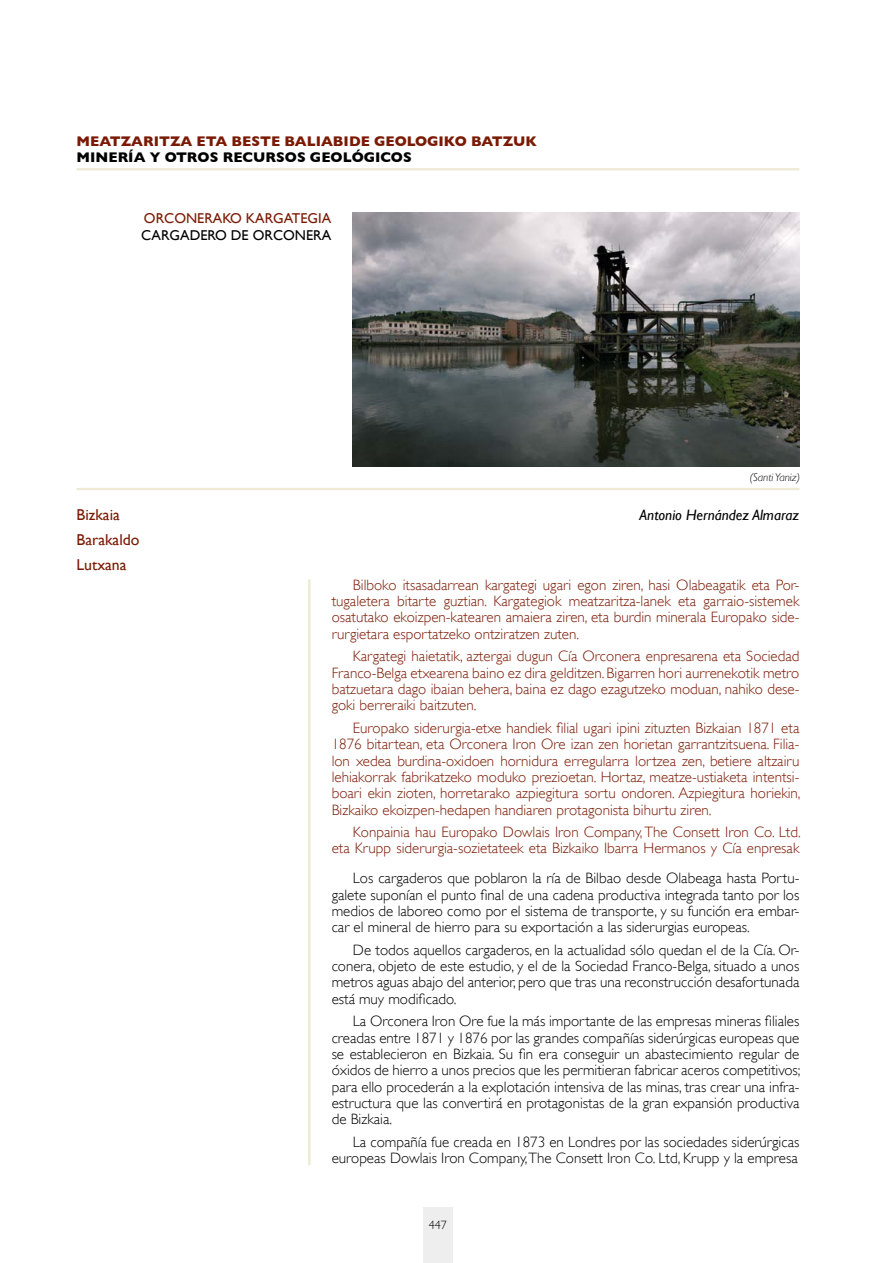
<style>
.page{position:relative;width:893px;height:1263px;background:#fff}
.page>*{position:absolute;margin:0;border:0;box-sizing:border-box;transform-origin:0 0}
.t1{font:15.75px "Gill Sans";color:#7b1a04}
.Texto_independiente{font:300 15px/16.4px "Gill Sans";color:#000;text-align:justify}
.Texto_independiente-2{font:300 15px/16.4px "Gill Sans";color:#7b1a04;text-align:justify}
.t2{font:italic 15px "Gill Sans";color:#000}
.t3{font:700 14.25px "Gill Sans";color:#7b1a04}
.t4{font:700 14.25px "Gill Sans";color:#000}
.t5{font:14.25px "Gill Sans";color:#7b1a04}
.t6{font:14.25px "Gill Sans";color:#000}
.t7{font:300 12px "Gill Sans";color:#000}
.t8{font:italic 300 11.25px "Gill Sans";color:#000}
</style>
<div class="page">
<div style="left:423px;top:1207px;width:30px;height:56px;background:#eee"></div>
<hr style="left:77px;top:488px;width:722px;height:2px;background:#ede9d3">
<img style="left:352px;top:213px;width:447px;height:254px">
<hr style="left:308px;top:579px;width:2px;height:586px;background:#ede9d3">
<hr style="left:77px;top:168px;width:722px;height:2px;background:#ede9d3">
<p class="t3" style="left:77px;top:133px;width:462px">MEATZARITZA ETA BESTE BALIABIDE GEOLOGIKO BATZUK</p>
<p class="t4" style="left:77px;top:148px;width:337px">MINERÍA Y OTROS RECURSOS GEOLÓGICOS</p>
<p class="t5" style="left:144px;top:210px;width:189px">ORCONERAKO KARGATEGIA</p>
<p class="t6" style="left:141px;top:227px;width:192px">CARGADERO DE ORCONERA</p>
<p class="t1" style="left:77px;top:505px;width:45px">Bizkaia</p>
<p class="t1" style="left:77px;top:530px;width:64px">Barakaldo</p>
<p class="t1" style="left:77px;top:555px;width:52px">Lutxana</p>
<p class="t8" style="left:750px;top:470px;width:52px">(Santi Yaniz)</p>
<p class="t2" style="left:639px;top:506px;width:161px">Antonio Hernández Almaraz</p>
<p class="Texto_independiente-2" style="left:332px;top:576px;width:469px;text-indent:21px">Bilboko itsasadarrean kargategi ugari egon ziren, hasi Olabeagatik eta Por&shy;tugaletera bitarte guztian. Kargategiok meatzaritza-lanek eta garraio-sistemek osatutako ekoizpen-katearen amaiera ziren, eta burdin minerala Europako side&shy;rurgietara esportatzeko ontziratzen zuten.</p>
<p class="Texto_independiente-2" style="left:332px;top:648px;width:469px;text-indent:21px">Kargategi haietatik, aztergai dugun Cía Orconera enpresarena eta Sociedad Franco-Belga etxearena baino ez dira gelditzen. Bigarren hori aurrenekotik metro batzuetara dago ibaian behera, baina ez dago ezagutzeko moduan, nahiko dese&shy;goki berreraiki baitzuten.</p>
<p class="Texto_independiente-2" style="left:332px;top:720px;width:470px;text-indent:21px">Europako siderurgia-etxe handiek filial ugari ipini zituzten Bizkaian 1871 eta 1876 bitartean, eta Orconera Iron Ore izan zen horietan garrantzitsuena. Filia&shy;lon xedea burdina-oxidoen hornidura erregularra lortzea zen, betiere altzairu lehiakorrak fabrikatzeko moduko prezioetan. Hortaz, meatze-ustiaketa intentsi&shy;boari ekin zioten, horretarako azpiegitura sortu ondoren. Azpiegitura horiekin, Bizkaiko ekoizpen-hedapen handiaren protagonista bihurtu ziren.</p>
<p class="Texto_independiente-2" style="left:332px;top:824px;width:470px;text-align:right">Konpainia hau Europako Dowlais Iron Company, The Consett Iron Co. Ltd. eta Krupp siderurgia-sozietateek eta Bizkaiko Ibarra Hermanos y Cía enpresak</p>
<p class="Texto_independiente" style="left:332px;top:870px;width:469px;text-indent:21px">Los cargaderos que poblaron la ría de Bilbao desde Olabeaga hasta Portu&shy;galete suponían el punto final de una cadena productiva integrada tanto por los medios de laboreo como por el sistema de transporte, y su función era embar&shy;car el mineral de hierro para su exportación a las siderurgias europeas.</p>
<p class="Texto_independiente" style="left:332px;top:941px;width:469px;text-indent:21px">De todos aquellos cargaderos, en la actualidad sólo quedan el de la Cía. Or&shy;conera, objeto de este estudio, y el de la Sociedad Franco-Belga, situado a unos metros aguas abajo del anterior, pero que tras una reconstrucción desafortunada está muy modificado.</p>
<p class="Texto_independiente" style="left:332px;top:1013px;width:470px;text-indent:21px">La Orconera Iron Ore fue la más importante de las empresas mineras filiales creadas entre 1871 y 1876 por las grandes compañías siderúrgicas europeas que se establecieron en Bizkaia. Su fin era conseguir un abastecimiento regular de óxidos de hierro a unos precios que les permitieran fabricar aceros competitivos; para ello procederán a la explotación intensiva de las minas, tras crear una infra&shy;estructura que las convertirá en protagonistas de la gran expansión productiva de Bizkaia.</p>
<p class="Texto_independiente" style="left:332px;top:1134px;width:469px;text-align:right">La compañía fue creada en 1873 en Londres por las sociedades siderúrgicas europeas Dowlais Iron Company,The Consett Iron Co. Ltd, Krupp y la empresa</p>
<p class="t7" style="left:429px;top:1218px;width:19px">447</p>
</div>
